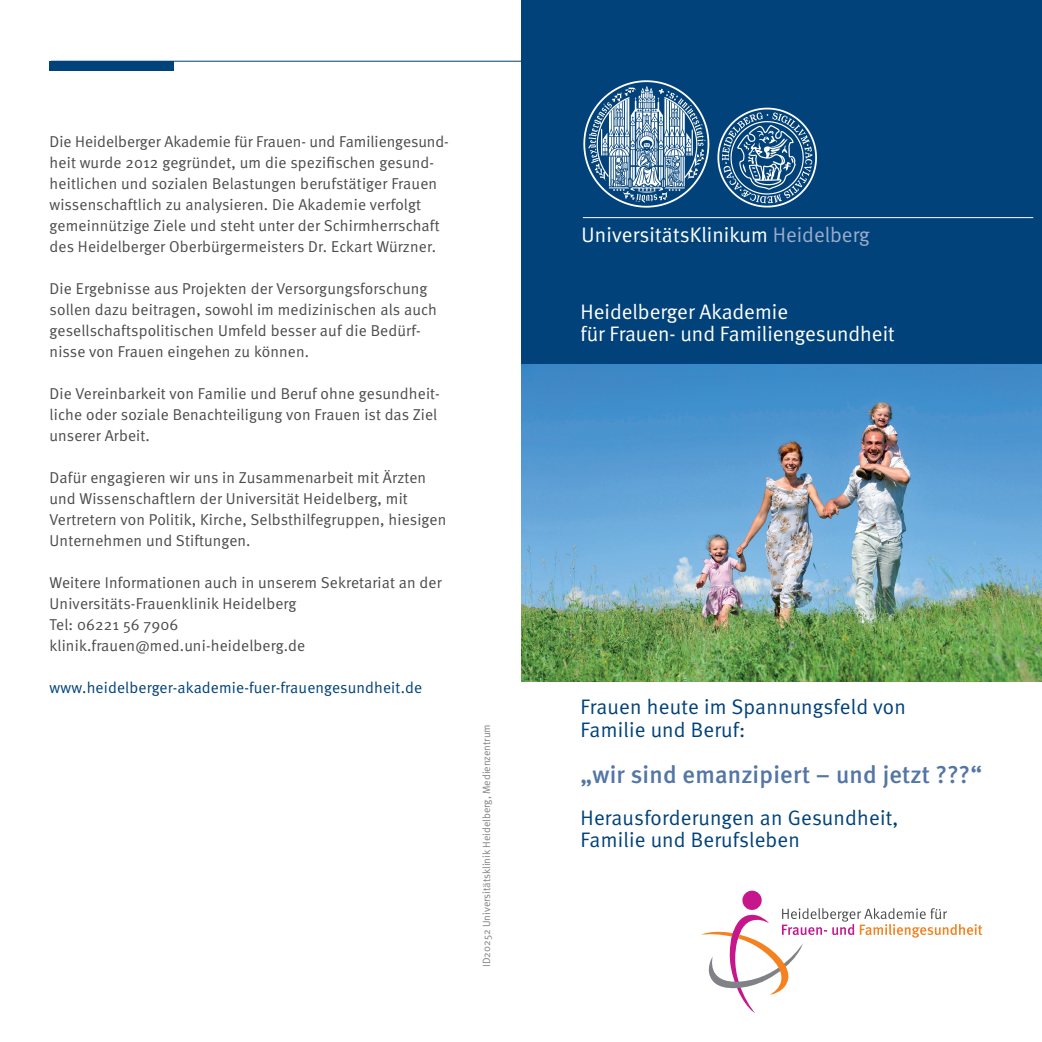
<style>
.page{position:relative;width:1042px;height:1042px;background:#fff}
.page>*{position:absolute;margin:0;border:0;box-sizing:border-box;transform-origin:0 0}
.Titel{font:500 24.5px "Meta";letter-spacing:.01em;color:#5476a5}
.Titel-2{font:21px "Meta Normal";letter-spacing:.01em;color:#004279}
.Titel-3{font:21px "Meta Normal";color:#fff}
.Fließtext{font:15.75px/21px "Meta Normal";letter-spacing:.01em;color:#4b4c4d}
.Fließtext-2{font:15.75px "Meta Normal";letter-spacing:.01em;color:#004279}
.t1{font:10.5px "Meta Normal";color:#808285}
.s1{color:#9baccb}
</style>
<div class="page">
<div style="left:521px;top:0;width:521px;height:385px;background:#004279"></div>
<hr style="left:51px;top:61px;width:727px;height:1px;background:#004279">
<div style="left:50px;top:61px;width:124px;height:10px;background:#004279"></div>
<hr style="left:583px;top:217px;width:450px;height:1px;background:#fff">
<img style="left:583px;top:80px;width:234px;height:128px">
<img style="left:521px;top:365px;width:521px;height:316px">
<div style="left:742px;top:890px;width:19px;height:20px;background:#c5168c;border-radius:50%"></div>
<svg style="left:701px;top:907px;width:281px;height:106px"></svg>
<p class="Fließtext" style="left:50px;top:131px;width:401px">Die Heidelberger Akademie für Frauen- und Familiengesund&shy;heit wurde 2012 gegründet, um die spezifischen gesund&shy;heitlichen und sozialen Belastungen berufstätiger Frauen wissenschaftlich zu analysieren. Die Akademie verfolgt gemeinnützige Ziele und steht unter der Schirmherrschaft des Heidelberger Oberbürgermeisters Dr. Eckart Würzner.</p>
<p class="Fließtext" style="left:50px;top:278px;width:389px">Die Ergebnisse aus Projekten der Versorgungsforschung sollen dazu beitragen, sowohl im medizinischen als auch gesellschaftspolitischen Umfeld besser auf die Bedürf&shy;nisse von Frauen eingehen zu können.</p>
<p class="Fließtext" style="left:50px;top:383px;width:392px">Die Vereinbarkeit von Familie und Beruf ohne gesundheit&shy;liche oder soziale Benachteiligung von Frauen ist das Ziel unserer Arbeit.</p>
<p class="Fließtext" style="left:50px;top:467px;width:398px">Dafür engagieren wir uns in Zusammenarbeit mit Ärzten und Wissenschaftlern der Universität Heidelberg, mit Vertretern von Politik, Kirche, Selbsthilfegruppen, hiesigen Unternehmen und Stiftungen.</p>
<p class="Fließtext" style="left:50px;top:572px;width:394px">Weitere Informationen auch in unserem Sekretariat an der</p>
<p class="Fließtext" style="left:50px;top:593px;width:248px">Universitäts-Frauenklinik Heidelberg</p>
<p class="Fließtext" style="left:50px;top:614px;width:130px">Tel: 06221 56 7906</p>
<p class="Fließtext" style="left:50px;top:635px;width:257px">klinik.frauen@med.uni-heidelberg.de</p>
<p class="Fließtext-2" style="left:50px;top:678px;width:374px">www.heidelberger-akademie-fuer-frauengesundheit.de</p>
<p class="t1" style="left:480px;top:967px;width:244px;rotate:-90deg">ID20252 Universitätsklinik Heidelberg, Medienzentrum</p>
<p class="Titel-3" style="left:581px;top:222px;width:290px">UniversitätsKlinikum <span class="s1">Heidelberg</span></p>
<p class="Titel-3" style="left:580px;top:299px;width:209px">Heidelberger Akademie</p>
<p class="Titel-3" style="left:580px;top:322px;width:316px">für Frauen- und Familiengesundheit</p>
<p class="Titel-2" style="left:580px;top:695px;width:327px">Frauen heute im Spannungsfeld von</p>
<p class="Titel-2" style="left:580px;top:717px;width:166px">Familie und Beruf:</p>
<p class="Titel" style="left:580px;top:760px;width:403px">„wir sind emanzipiert – und jetzt ???“</p>
<p class="Titel-2" style="left:580px;top:805px;width:319px">Herausforderungen an Gesundheit,</p>
<p class="Titel-2" style="left:580px;top:828px;width:221px">Familie und Berufsleben</p>
</div>
